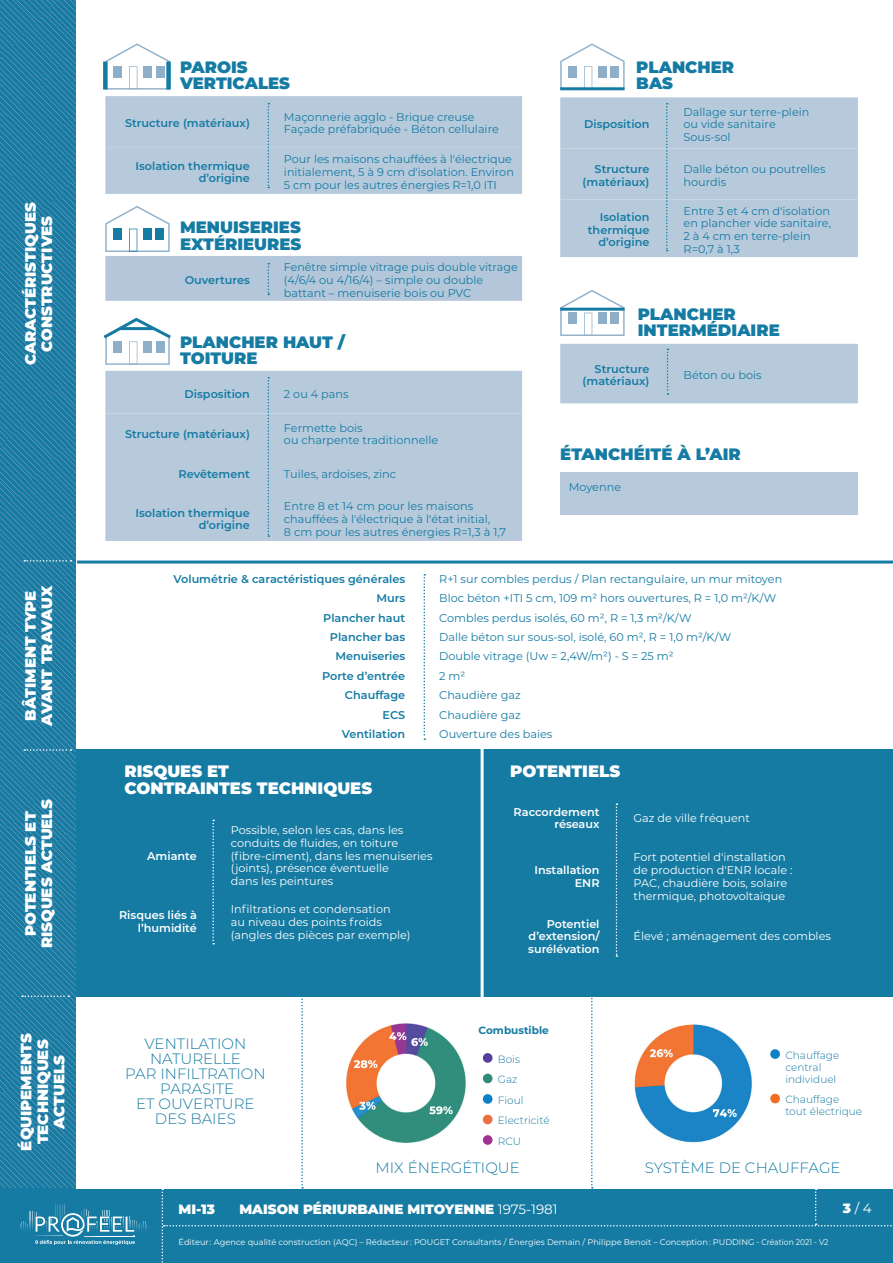
<style>
.page{position:relative;width:893px;height:1263px;background:#fff}
.page>*{position:absolute;margin:0;border:0;box-sizing:border-box;transform-origin:0 0}
.t1{font:900 16.5px/16.5px "Montserrat";color:#157ba3}
.t2{font:900 16.5px/16.5px "Montserrat";color:#fff}
.t3{font:900 15px/16.5px "Montserrat";color:#fff;text-align:center}
.t4{font:300 15px/15px "Montserrat";color:#157ba3;text-align:center}
.t5{font:900 13.5px "Montserrat";color:#fff}
.t6{font:13.5px "Montserrat";color:#fff}
.t7{font:11.25px/12.8px "Montserrat";color:#157ba3}
.t8{font:11.25px/12.8px "Montserrat";color:#fff}
.t9{font:600 11.25px/12.8px "Montserrat";color:#157ba3;text-align:right}
.t10{font:600 11.25px/12.8px "Montserrat";color:#fff;text-align:right}
.t11{font:300 10.5px/20.5px "Montserrat";color:#157ba3}
.t12{font:700 10.5px "Montserrat";color:#157ba3}
.t13{font:8.25px "Montserrat";color:#fff}
.s1{font-weight:400}
.s2{font-weight:900}
</style>
<div class="page">
<svg style="left:0;top:0;width:77px;height:1188px;fill:#197ca3"></svg>
<div style="left:0;top:1188px;width:893px;height:75px;background:#157ba3"></div>
<svg style="left:20px;top:1204px;width:127px;height:41px"></svg>
<div style="left:77px;top:750px;width:816px;height:247px;background:#157ba3"></div>
<hr style="left:105px;top:537px;width:417px;height:4px;background:#b7cadc">
<svg style="left:560px;top:97px;width:298px;height:160px;fill:#b7cadc"></svg>
<div style="left:560px;top:472px;width:298px;height:42px;background:#b7cadc"></div>
<div style="left:105px;top:96px;width:417px;height:98px;background:#b7cadc"></div>
<div style="left:105px;top:371px;width:417px;height:166px;background:#b7cadc"></div>
<div style="left:560px;top:103px;width:298px;height:148px;background:#b7cadc"></div>
<div style="left:560px;top:344px;width:298px;height:59px;background:#b7cadc"></div>
<svg style="left:212px;top:820px;width:2px;height:124px"></svg>
<svg style="left:616px;top:803px;width:1px;height:154px"></svg>
<svg style="left:423px;top:574px;width:2px;height:166px"></svg>
<hr style="left:77px;top:560px;width:816px;height:3px;background:#157ba3">
<svg style="left:22px;top:995px;width:47px;height:2px"></svg>
<svg style="left:24px;top:749px;width:47px;height:2px"></svg>
<svg style="left:24px;top:560px;width:47px;height:2px"></svg>
<svg style="left:162px;top:992px;width:731px;height:271px"></svg>
<hr style="left:481px;top:746px;width:3px;height:253px;background:#fff">
<svg style="left:105px;top:43px;width:65px;height:47px"></svg>
<div style="left:103px;top:62px;width:5px;height:28px;background:#157ba3"></div>
<div style="left:166px;top:62px;width:5px;height:28px;background:#157ba3"></div>
<svg style="left:560px;top:43px;width:65px;height:47px"></svg>
<svg style="left:560px;top:290px;width:65px;height:46px"></svg>
<svg style="left:105px;top:206px;width:417px;height:95px"></svg>
<svg style="left:103px;top:317px;width:68px;height:48px"></svg>
<hr style="left:560px;top:87px;width:64px;height:3px;background:#157ba3">
<hr style="left:560px;top:308px;width:64px;height:3px;background:#157ba3">
<img style="left:620px;top:1019px;width:136px;height:128px">
<div style="left:770px;top:1049px;width:10px;height:10px;background:#0c81c5;border-radius:50%"></div>
<div style="left:770px;top:1094px;width:10px;height:9px;background:#f36e21;border-radius:50%"></div>
<img style="left:335px;top:1017px;width:138px;height:131px">
<div style="left:483px;top:1053px;width:9px;height:10px;background:#573e99;border-radius:50%"></div>
<div style="left:483px;top:1073px;width:9px;height:10px;background:#328b79;border-radius:50%"></div>
<div style="left:483px;top:1094px;width:9px;height:10px;background:#0c81c5;border-radius:50%"></div>
<div style="left:483px;top:1115px;width:9px;height:9px;background:#ea713f;border-radius:50%"></div>
<div style="left:483px;top:1135px;width:9px;height:10px;background:#a03193;border-radius:50%"></div>
<h2 class="t3" style="left:21px;top:365px;width:164px;rotate:-90deg">CARACTÉRISTIQUES<br>CONSTRUCTIVES</h2>
<h2 class="t3" style="left:21px;top:725px;width:141px;rotate:-90deg">BÂTIMENT TYPE<br>AVANT TRAVAUX</h2>
<h2 class="t3" style="left:21px;top:948px;width:150px;rotate:-90deg">POTENTIELS ET<br>RISQUES ACTUELS</h2>
<h1 class="t1" style="left:180px;top:58px;width:112px">PAROIS<br>VERTICALES</h1>
<p class="t9" style="left:125px;top:116px;width:126px">Structure (matériaux)</p>
<p class="t7" style="left:284px;top:110px;width:216px">Maçonnerie agglo - Brique creuse<br>Façade préfabriquée - Béton cellulaire</p>
<p class="t9" style="left:135px;top:159px;width:116px">Isolation thermique d’origine</p>
<p class="t7" style="left:284px;top:152px;width:231px">Pour les maisons chauffées à l'électrique initialement, 5 à 9 cm d'isolation. Environ<br>5 cm pour les autres énergies R=1,0 ITI</p>
<h1 class="t1" style="left:180px;top:218px;width:123px">MENUISERIES<br>EXTÉRIEURES</h1>
<p class="t9" style="left:185px;top:273px;width:67px">Ouvertures</p>
<p class="t7" style="left:284px;top:260px;width:235px">Fenêtre simple vitrage puis double vitrage (4/6/4 ou 4/16/4) – simple ou double battant – menuiserie bois ou PVC</p>
<h1 class="t1" style="left:180px;top:333px;width:166px">PLANCHER HAUT /<br>TOITURE</h1>
<p class="t9" style="left:185px;top:387px;width:67px">Disposition</p>
<p class="t7" style="left:284px;top:387px;width:66px">2 ou 4 pans</p>
<p class="t9" style="left:125px;top:427px;width:126px">Structure (matériaux)</p>
<p class="t7" style="left:284px;top:421px;width:156px">Fermette bois<br>ou charpente traditionnelle</p>
<p class="t9" style="left:179px;top:467px;width:73px">Revêtement</p>
<p class="t7" style="left:284px;top:468px;width:114px">Tuiles, ardoises, zinc</p>
<p class="t9" style="left:135px;top:506px;width:116px">Isolation thermique d’origine</p>
<p class="t7" style="left:284px;top:499px;width:224px">Entre 8 et 14 cm pour les maisons chauffées à l'électrique à l'état initial,<br>8 cm pour les autres énergies R=1,3 à 1,7</p>
<h1 class="t1" style="left:636px;top:58px;width:99px">PLANCHER<br>BAS</h1>
<p class="t9" style="left:584px;top:117px;width:67px">Disposition</p>
<p class="t7" style="left:684px;top:105px;width:127px">Dallage sur terre-plein ou vide sanitaire<br>Sous-sol</p>
<p class="t9" style="left:583px;top:162px;width:68px">Structure (matériaux)</p>
<p class="t7" style="left:684px;top:162px;width:144px">Dalle béton ou poutrelles hourdis</p>
<p class="t9" style="left:588px;top:210px;width:63px">Isolation thermique d’origine</p>
<p class="t7" style="left:684px;top:204px;width:149px">Entre 3 et 4 cm d'isolation en plancher vide sanitaire,<br>2 à 4 cm en terre-plein<br>R=0,7 à 1,3</p>
<h1 class="t1" style="left:638px;top:304px;width:143px">PLANCHER<br>INTERMÉDIAIRE</h1>
<p class="t9" style="left:583px;top:362px;width:68px">Structure (matériaux)</p>
<p class="t7" style="left:684px;top:368px;width:80px">Béton ou bois</p>
<h1 class="t1" style="left:560px;top:444px;width:182px">ÉTANCHÉITÉ À L’AIR</h1>
<p class="t7" style="left:569px;top:480px;width:54px">Moyenne</p>
<p class="t9" style="left:174px;top:572px;width:233px">Volumétrie &amp; caractéristiques générales</p>
<p class="t7" style="left:439px;top:572px;width:345px">R+1 sur combles perdus / Plan rectangulaire, un mur mitoyen</p>
<p class="t9" style="left:376px;top:591px;width:30px">Murs</p>
<p class="t7" style="left:439px;top:591px;width:339px">Bloc béton +ITI 5 cm, 109 m² hors ouvertures, R = 1,0 m²/K/W</p>
<p class="t9" style="left:323px;top:611px;width:84px">Plancher haut</p>
<p class="t7" style="left:439px;top:611px;width:254px">Combles perdus isolés, 60 m², R = 1,3 m²/K/W</p>
<p class="t9" style="left:330px;top:630px;width:77px">Plancher bas</p>
<p class="t7" style="left:439px;top:630px;width:294px">Dalle béton sur sous-sol, isolé, 60 m², R = 1,0 m²/K/W</p>
<p class="t9" style="left:335px;top:649px;width:71px">Menuiseries</p>
<p class="t7" style="left:439px;top:650px;width:236px">Double vitrage (Uw = 2,4W/m²) - S = 25 m²</p>
<p class="t9" style="left:322px;top:669px;width:85px">Porte d’entrée</p>
<p class="t7" style="left:439px;top:669px;width:28px">2 m²</p>
<p class="t9" style="left:345px;top:688px;width:62px">Chauffage</p>
<p class="t7" style="left:439px;top:688px;width:83px">Chaudière gaz</p>
<p class="t9" style="left:382px;top:708px;width:24px">ECS</p>
<p class="t7" style="left:439px;top:708px;width:83px">Chaudière gaz</p>
<p class="t9" style="left:342px;top:727px;width:65px">Ventilation</p>
<p class="t7" style="left:439px;top:727px;width:115px">Ouverture des baies</p>
<h1 class="t2" style="left:124px;top:762px;width:249px">RISQUES ET<br>CONTRAINTES TECHNIQUES</h1>
<p class="t10" style="left:147px;top:849px;width:51px">Amiante</p>
<p class="t8" style="left:231px;top:823px;width:203px">Possible, selon les cas, dans les conduits de fluides, en toiture (fibre-ciment), dans les menuiseries (joints), présence éventuelle<br>dans les peintures</p>
<p class="t10" style="left:119px;top:908px;width:79px">Risques liés à l’humidité</p>
<p class="t8" style="left:231px;top:902px;width:181px">Infiltrations et condensation<br>au niveau des points froids (angles des pièces par exemple)</p>
<h1 class="t2" style="left:510px;top:762px;width:111px">POTENTIELS</h1>
<p class="t10" style="left:514px;top:805px;width:87px">Raccordement réseaux</p>
<p class="t8" style="left:634px;top:811px;width:118px">Gaz de ville fréquent</p>
<p class="t10" style="left:535px;top:863px;width:67px">Installation<br>ENR</p>
<p class="t8" style="left:634px;top:851px;width:161px">Fort potentiel d'installation de production d'ENR locale :<br>PAC, chaudière bois, solaire thermique, photovoltaïque</p>
<p class="t10" style="left:528px;top:917px;width:73px;text-align:justify;text-indent:18px">Potentiel d’extension/ surélévation</p>
<p class="t8" style="left:634px;top:929px;width:199px">Élevé ; aménagement des combles</p>
<h2 class="t3" style="left:17px;top:1150px;width:119px;rotate:-90deg">ÉQUIPEMENTS<br>TECHNIQUES<br>ACTUELS</h2>
<h2 class="t4" style="left:125px;top:1036px;width:142px">VENTILATION<br>NATURELLE<br>PAR INFILTRATION<br>PARASITE<br>ET OUVERTURE<br>DES BAIES</h2>
<p class="t12" style="left:479px;top:1022px;width:72px">Combustible</p>
<p class="t11" style="left:498px;top:1048px;width:53px">Bois<br>Gaz<br>Fioul<br>Electricité<br>RCU</p>
<p class="t11" style="left:785px;top:1049px;width:56px;line-height:12px">Chauffage central individuel</p>
<p class="t11" style="left:785px;top:1093px;width:78px;line-height:12px">Chauffage tout électrique</p>
<h2 class="t4" style="left:376px;top:1159px;width:146px">MIX ÉNERGÉTIQUE</h2>
<h2 class="t4" style="left:645px;top:1159px;width:197px">SYSTÈME DE CHAUFFAGE</h2>
<p class="t5" style="left:179px;top:1199px;width:38px">MI-13</p>
<p class="t5" style="left:239px;top:1199px;width:320px">MAISON PÉRIURBAINE MITOYENNE <span class="s1">1975-1981</span></p>
<p class="t13" style="left:179px;top:1236px;width:651px">Éditeur : Agence qualité construction (AQC) – Rédacteur : POUGET Consultants / Énergies Demain / Philippe Benoit – Conception : PUDDING - Création 2021 - V2</p>
<p class="t6" style="left:843px;top:1199px;width:30px"><span class="s2">3</span> / 4</p>
</div>
